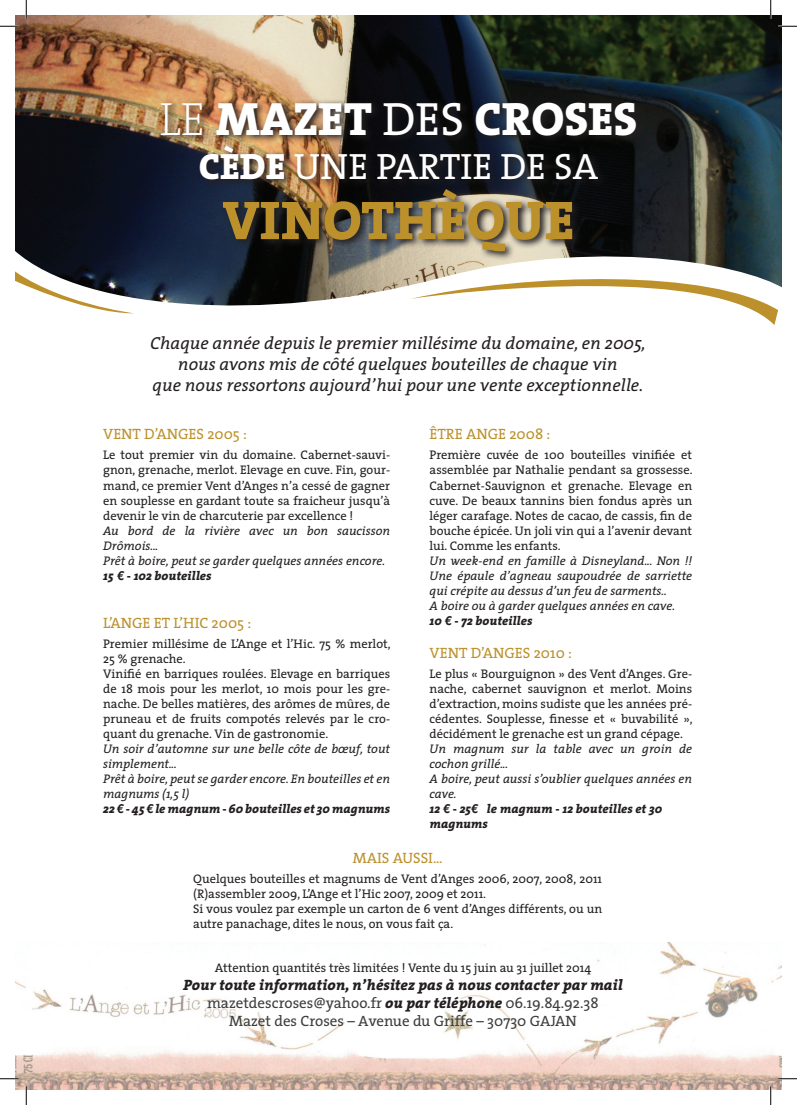
<style>
.page{position:relative;width:797px;height:1105px;background:#fff}
.page>*{position:absolute;margin:0;border:0;box-sizing:border-box;transform-origin:0 0}
.t1{font:55px "The Serif Extra Bold Caps";color:#bc912c}
.t2{font:47px "The Serif Extra Bold Caps";color:#fff}
.t3{font:36.75px "The Serif";color:#fff}
.t4{font:italic 17.5px "The Serif";color:#231f20}
.t5{font:15px "The Serif";color:#3e3e3f}
.titre{font:15px "The Serif";color:#bc912c}
.t6{font:italic 800 15px "The Serif";color:#231f20}
.t7{font:12.5px/15px "The Serif";color:#231f20;text-align:justify}
.t8{font:italic 12.5px/15px "The Serif";color:#231f20}
.t9{font:italic 800 12.5px/15px "The Serif";color:#231f20}
.s1{font-family:"The Serif";font-weight:200}
.s2{font-family:"The Serif"}
.s3{font-family:"The Serif Extra Bold Caps"}
.s4{font-family:"Helvetica Neue";font-weight:700}
.s5{font-weight:800;font-style:italic;color:#231f20}
</style>
<div class="page">
<img style="left:16px;top:942px;width:765px;height:147px">
<img style="left:16px;top:16px;width:765px;height:217px">
<img style="left:159px;top:99px;width:487px;height:134px">
<svg style="left:16px;top:233px;width:765px;height:81px;background:#5b5e60"></svg>
<svg style="left:410px;top:265px;width:368px;height:60px"></svg>
<svg style="left:16px;top:265px;width:118px;height:48px"></svg>
<svg style="left:0;top:25px;width:19px;height:2px"></svg>
<svg style="left:778px;top:25px;width:19px;height:2px"></svg>
<svg style="left:0;top:1078px;width:19px;height:1px"></svg>
<svg style="left:778px;top:1078px;width:19px;height:1px"></svg>
<svg style="left:25px;top:0;width:2px;height:19px"></svg>
<svg style="left:25px;top:1086px;width:2px;height:19px"></svg>
<svg style="left:770px;top:0;width:1px;height:19px"></svg>
<svg style="left:770px;top:1086px;width:1px;height:19px"></svg>
<p class="t2" style="left:160px;top:80px;width:479px"><span class="s1">LE</span> MAZET <span class="s2">DES</span> CROSES</p>
<p class="t3" style="left:199px;top:136px;width:401px"><span class="s3">CÈDE</span> UNE PARTIE DE SA</p>
<p class="t1" style="left:222px;top:174px;width:353px">VINOTHÈQUE</p>
<p class="t4" style="left:150px;top:328px;width:497px">Chaque année depuis le premier millésime du domaine, en 2005,</p>
<p class="t4" style="left:178px;top:349px;width:441px">nous avons mis de côté quelques bouteilles de chaque vin</p>
<p class="t4" style="left:153px;top:370px;width:492px">que nous ressortons aujourd’hui pour une vente exceptionnelle.</p>
<p class="titre" style="left:103px;top:422px;width:145px">VENT D’ANGES 2005 :</p>
<p class="t7" style="left:103px;top:447px;width:288px">Le tout premier vin du domaine. Cabernet-sauvi&shy;gnon, grenache, merlot. Elevage en cuve. Fin, gour&shy;mand, ce premier Vent d’Anges n’a cessé de gagner en souplesse en gardant toute sa fraicheur jusqu’à devenir le vin de charcuterie par excellence !</p>
<p class="t8" style="left:103px;top:522px;width:288px">Au bord de la rivière avec un bon saucisson<br>Drômois...</p>
<p class="t8" style="left:103px;top:552px;width:284px">Prêt à boire, peut se garder quelques années encore.</p>
<p class="t9" style="left:103px;top:567px;width:110px">15 <span class="s4">€</span> - 102 bouteilles</p>
<p class="titre" style="left:103px;top:610px;width:150px">L’ANGE ET L’HIC 2005 :</p>
<p class="t7" style="left:103px;top:635px;width:289px">Premier millésime de L’Ange et l’Hic. 75 % merlot,<br>25 % grenache.</p>
<p class="t7" style="left:103px;top:665px;width:288px">Vinifié en barriques roulées. Elevage en barriques de 18 mois pour les merlot, 10 mois pour les gre&shy;nache. De belles matières, des arômes de mûres, de pruneau et de fruits compotés relevés par le cro&shy;quant du grenache. Vin de gastronomie.</p>
<p class="t8" style="left:103px;top:740px;width:288px">Un soir d’automne sur une belle côte de bœuf, tout simplement...</p>
<p class="t8" style="left:103px;top:770px;width:288px">Prêt à boire, peut se garder encore. En bouteilles et en magnums (1,5 l)</p>
<p class="t9" style="left:103px;top:800px;width:288px">22 <span class="s4">€</span> - 45 <span class="s4">€</span> le magnum - 60 bouteilles et 30 magnums</p>
<p class="titre" style="left:429px;top:422px;width:122px">ÊTRE ANGE 2008 :</p>
<p class="t7" style="left:429px;top:447px;width:264px">Première cuvée de 100 bouteilles vinifiée et assemblée par Nathalie pendant sa grossesse.<br>Cabernet-Sauvignon et grenache. Elevage en cuve. De beaux tannins bien fondus après un léger carafage. Notes de cacao, de cassis, fin de bouche épicée. Un joli vin qui a l’avenir devant lui. Comme les enfants.</p>
<p class="t8" style="left:429px;top:552px;width:264px;text-align:justify">Un week-end en famille à Disneyland... Non !!<br>Une épaule d’agneau saupoudrée de sarriette qui crépite au dessus d’un feu de sarments..</p>
<p class="t8" style="left:429px;top:597px;width:247px">A boire ou à garder quelques années en cave.</p>
<p class="t9" style="left:429px;top:612px;width:104px">10 <span class="s4">€</span> - 72 bouteilles</p>
<p class="titre" style="left:429px;top:640px;width:144px">VENT D’ANGES 2010 :</p>
<p class="t7" style="left:429px;top:665px;width:264px">Le plus « Bourguignon » des Vent d’Anges. Gre&shy;nache, cabernet sauvignon et merlot. Moins d’extraction, moins sudiste que les années pré&shy;cédentes. Souplesse, finesse et « buvabilité », décidément le grenache est un grand cépage.</p>
<p class="t8" style="left:429px;top:740px;width:264px">Un magnum sur la table avec un groin de cochon grillé...</p>
<p class="t8" style="left:429px;top:770px;width:264px">A boire, peut aussi s’oublier quelques années en cave.</p>
<p class="t9" style="left:429px;top:800px;width:234px">12 <span class="s4">€</span> - 25<span class="s4">€</span> le magnum - 12 bouteilles et 30 magnums</p>
<p class="titre" style="left:353px;top:846px;width:91px">MAIS AUSSI...</p>
<p class="t7" style="left:193px;top:871px;width:410px">Quelques bouteilles et magnums de Vent d’Anges 2006, 2007, 2008, 2011 (R)assembler 2009, L’Ange et l’Hic 2007, 2009 et 2011.</p>
<p class="t7" style="left:193px;top:901px;width:410px">Si vous voulez par exemple un carton de 6 vent d’Anges différents, ou un autre panachage, dites le nous, on vous fait ça.</p>
<p class="t7" style="left:215px;top:960px;width:378px">Attention quantités très limitées ! Vente du 15 juin au 31 juillet 2014</p>
<p class="t6" style="left:183px;top:972px;width:441px">Pour toute information, n’hésitez pas à nous contacter par mail</p>
<p class="t5" style="left:207px;top:991px;width:393px">mazetdescroses@yahoo.fr <span class="s5">ou par téléphone</span> 06.19.84.92.38</p>
<p class="t5" style="left:229px;top:1009px;width:349px">Mazet des Croses – Avenue du Griffe – 30730 GAJAN</p>
</div>
